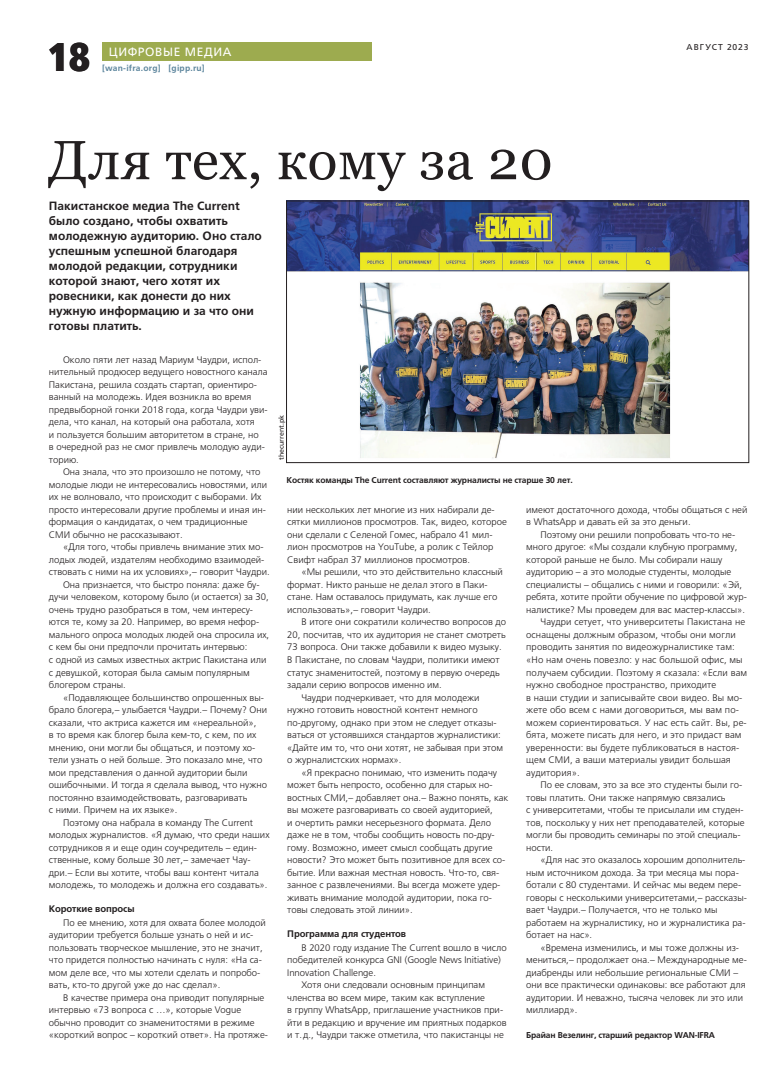
<style>
.page{position:relative;width:783px;height:1078px;background:#fff}
.page>*{position:absolute;margin:0;border:0;box-sizing:border-box;transform-origin:0 0}
.загловок_BOLD_55{font:55px "Georgia";letter-spacing:.01em;color:#231f20}
.t1{font:900 condensed 40px "Frutiger LT Com";color:#231f20}
.лид{font:700 12px/15px "Frutiger LTCYR";color:#231f20}
.header_section{font:12px "Frutiger LTCYR";letter-spacing:.05em;color:#fff}
.текст{font:300 9.5px/12.5px "Frutiger LTCYR";color:#231f20}
.подзаг_приподнятый{font:700 9.5px "Frutiger LTCYR";letter-spacing:-.01em;color:#231f20}
.подпись_фото{font:700 8.5px "Frutiger LTCYR";letter-spacing:-.015em;color:#231f20}
.матриал_подготовил{font:700 8.5px "Frutiger LTCYR";letter-spacing:-.02em;color:#231f20}
.t2{font:700 8.5px "Frutiger LTCYR";letter-spacing:.025em;color:#5c859d}
.t3{font:8.5px "Frutiger LTCYR";letter-spacing:.11em;color:#231f20}
.авто_фото__у_фотки{font:7px "Frutiger LTCYR";color:#231f20}
</style>
<div class="page">
<div style="left:102px;top:43px;width:269px;height:18px;background:#9dab4f"></div>
<img style="left:288px;top:203px;width:458px;height:256px">
<div style="left:286px;top:201px;width:462px;height:261px;border:1px solid #231f20"></div>
<h2 class="t1" style="left:48px;top:33px;width:43px">18</h2>
<p class="header_section" style="left:109px;top:45px;width:124px">ЦИФРОВЫЕ МЕДИА</p>
<p class="header_section" style="left:109px;top:45px;width:49px">ВЗГЛЯД</p>
<p class="t2" style="left:102px;top:63px;width:104px">[wan-ifra.org] [gipp.ru]</p>
<p class="t3" style="left:686px;top:42px;width:63px">АВГУСТ 2023</p>
<p class="загловок_BOLD_55" style="left:48px;top:127px;width:506px">Для тех, кому за 20</p>
<p class="лид" style="left:49px;top:198px;width:214px">Пакистанское медиа The Current было создано, чтобы охватить молодежную аудиторию. Оно стало успешным успешной благодаря молодой редакции, сотрудники которой знают, чего хотят их ровесники, как донести до них нужную информацию и за что они готовы платить.</p>
<p class="текст" style="left:49px;top:353px;width:220px;text-indent:14px">Около пяти лет назад Мариум Чаудри, испол&shy;нительный продюсер ведущего новостного канала Пакистана, решила создать стартап, ориентиро&shy;ванный на молодежь. Идея возникла во время предвыборной гонки 2018 года, когда Чаудри уви&shy;дела, что канал, на который она работала, хотя<br>и пользуется большим авторитетом в стране, но<br>в очередной раз не смог привлечь молодую ауди&shy;торию.</p>
<p class="текст" style="left:49px;top:465px;width:220px;text-indent:14px">Она знала, что это произошло не потому, что молодые люди не интересовались новостями, или их не волновало, что происходит с выборами. Их просто интересовали другие проблемы и иная ин&shy;формация о кандидатах, о чем традиционные СМИ обычно не рассказывают.</p>
<p class="текст" style="left:49px;top:540px;width:222px;text-indent:14px">«Для того, чтобы привлечь внимание этих мо&shy;лодых людей, издателям необходимо взаимодей&shy;ствовать с ними на их условиях»,– говорит Чаудри.</p>
<p class="текст" style="left:49px;top:578px;width:222px;text-indent:14px">Она признается, что быстро поняла: даже бу&shy;дучи человеком, которому было (и остается) за 30, очень трудно разобраться в том, чем интересу&shy;ются те, кому за 20. Например, во время нефор&shy;мального опроса молодых людей она спросила их, с кем бы они предпочли прочитать интервью:<br>с одной из самых известных актрис Пакистана или с девушкой, которая была самым популярным блогером страны.</p>
<p class="текст" style="left:49px;top:690px;width:220px;text-indent:14px">«Подавляющее большинство опрошенных вы&shy;брало блогера,– улыбается Чаудри.– Почему? Они сказали, что актриса кажется им «нереальной»,<br>в то время как блогер была кем-то, с кем, по их мнению, они могли бы общаться, и поэтому хо&shy;тели узнать о ней больше. Это показало мне, что мои представления о данной аудитории были ошибочными. И тогда я сделала вывод, что нужно постоянно взаимодействовать, разговаривать<br>с ними. Причем на их языке».</p>
<p class="текст" style="left:49px;top:815px;width:222px;text-indent:14px">Поэтому она набрала в команду The Current молодых журналистов. «Я думаю, что среди наших сотрудников я и еще один соучредитель – един&shy;ственные, кому больше 30 лет,– замечает Чау&shy;дри.– Если вы хотите, чтобы ваш контент читала молодежь, то молодежь и должна его создавать».</p>
<p class="подзаг_приподнятый" style="left:49px;top:903px;width:87px">Короткие вопросы</p>
<p class="текст" style="left:49px;top:915px;width:218px;text-indent:14px">По ее мнению, хотя для охвата более молодой аудитории требуется больше узнать о ней и ис&shy;пользовать творческое мышление, это не значит, что придется полностью начинать с нуля: «На са&shy;мом деле все, что мы хотели сделать и попробо&shy;вать, кто-то другой уже до нас сделал».</p>
<p class="текст" style="left:49px;top:990px;width:220px;text-indent:14px">В качестве примера она приводит популярные интервью «73 вопроса с …», которые Vogue обычно проводит со знаменитостями в режиме «короткий вопрос – короткий ответ». На протяже-</p>
<p class="авто_фото__у_фотки" style="left:277px;top:460px;width:46px;rotate:-90deg">thecurrent.pk</p>
<p class="подпись_фото" style="left:286px;top:474px;width:287px">Костяк команды The Current составляют журналисты не старше 30 лет.</p>
<p class="текст" style="left:287px;top:503px;width:221px">нии нескольких лет многие из них набирали де&shy;сятки миллионов просмотров. Так, видео, которое они сделали с Селеной Гомес, набрало 41 мил&shy;лион просмотров на YouTube, а ролик с Тейлор Свифт набрал 37 миллионов просмотров.</p>
<p class="текст" style="left:287px;top:565px;width:217px;text-indent:14px">«Мы решили, что это действительно классный формат. Никто раньше не делал этого в Паки&shy;стане. Нам оставалось придумать, как лучше его использовать»,– говорит Чаудри.</p>
<p class="текст" style="left:287px;top:615px;width:220px;text-indent:14px">В итоге они сократили количество вопросов до 20, посчитав, что их аудитория не станет смотреть 73 вопроса. Они также добавили к видео музыку.<br>В Пакистане, по словам Чаудри, политики имеют статус знаменитостей, поэтому в первую очередь задали серию вопросов именно им.</p>
<p class="текст" style="left:287px;top:690px;width:217px;text-indent:14px">Чаудри подчеркивает, что для молодежи нужно готовить новостной контент немного по-другому, однако при этом не следует отказы&shy;ваться от устоявшихся стандартов журналистики: «Дайте им то, что они хотят, не забывая при этом о журналистских нормах».</p>
<p class="текст" style="left:287px;top:765px;width:222px;text-indent:14px">«Я прекрасно понимаю, что изменить подачу может быть непросто, особенно для старых но&shy;востных СМИ,– добавляет она.– Важно понять, как вы можете разговаривать со своей аудиторией,<br>и очертить рамки несерьезного формата. Дело даже не в том, чтобы сообщить новость по-дру&shy;гому. Возможно, имеет смысл сообщать другие новости? Это может быть позитивное для всех со&shy;бытие. Или важная местная новость. Что-то, свя&shy;занное с развлечениями. Вы всегда можете удер&shy;живать внимание молодой аудитории, пока го&shy;товы следовать этой линии».</p>
<p class="подзаг_приподнятый" style="left:287px;top:928px;width:120px">Программа для студентов</p>
<p class="текст" style="left:287px;top:940px;width:221px;text-indent:14px">В 2020 году издание The Current вошло в число победителей конкурса GNI (Google News Initiative)<br>Innovation Challenge.</p>
<p class="текст" style="left:287px;top:978px;width:221px;text-indent:14px">Хотя они следовали основным принципам членства во всем мире, таким как вступление<br>в группу WhatsApp, приглашение участников при&shy;йти в редакцию и вручение им приятных подарков и т.д., Чаудри также отметила, что пакистанцы не</p>
<p class="текст" style="left:526px;top:503px;width:222px">имеют достаточного дохода, чтобы общаться с ней в WhatsApp и давать ей за это деньги.</p>
<p class="текст" style="left:526px;top:528px;width:222px;text-indent:14px">Поэтому они решили попробовать что-то не&shy;много другое: «Мы создали клубную программу, которой раньше не было. Мы собирали нашу аудиторию – а это молодые студенты, молодые специалисты – общались с ними и говорили: «Эй, ребята, хотите пройти обучение по цифровой жур&shy;налистике? Мы проведем для вас мастер-классы».</p>
<p class="текст" style="left:526px;top:615px;width:222px;text-indent:14px">Чаудри сетует, что университеты Пакистана не оснащены должным образом, чтобы они могли проводить занятия по видеожурналистике там: «Но нам очень повезло: у нас большой офис, мы получаем субсидии. Поэтому я сказала: «Если вам нужно свободное пространство, приходите<br>в наши студии и записывайте свои видео. Вы мо&shy;жете обо всем с нами договориться, мы вам по&shy;можем сориентироваться. У нас есть сайт. Вы, ре&shy;бята, можете писать для него, и это придаст вам уверенности: вы будете публиковаться в настоя&shy;щем СМИ, а ваши материалы увидит большая аудитория».</p>
<p class="текст" style="left:526px;top:778px;width:220px;text-indent:14px">По ее словам, это за все это студенты были го&shy;товы платить. Они также напрямую связались<br>с университетами, чтобы те присылали им студен&shy;тов, поскольку у них нет преподавателей, которые могли бы проводить семинары по этой специаль&shy;ности.</p>
<p class="текст" style="left:526px;top:853px;width:222px;text-indent:14px">«Для нас это оказалось хорошим дополнитель&shy;ным источником дохода. За три месяца мы пора&shy;ботали с 80 студентами. И сейчас мы ведем пере&shy;говоры с несколькими университетами,– рассказы&shy;вает Чаудри.– Получается, что не только мы работаем на журналистику, но и журналистика ра&shy;ботает на нас».</p>
<p class="текст" style="left:526px;top:940px;width:222px;text-indent:14px">«Времена изменились, и мы тоже должны из&shy;мениться,– продолжает она.– Международные ме&shy;диабренды или небольшие региональные СМИ – они все практически одинаковы: все работают для аудитории. И неважно, тысяча человек ли это или миллиард».</p>
<p class="матриал_подготовил" style="left:526px;top:1029px;width:190px">Брайан Везелинг, старший редактор WAN-IFRA</p>
</div>
